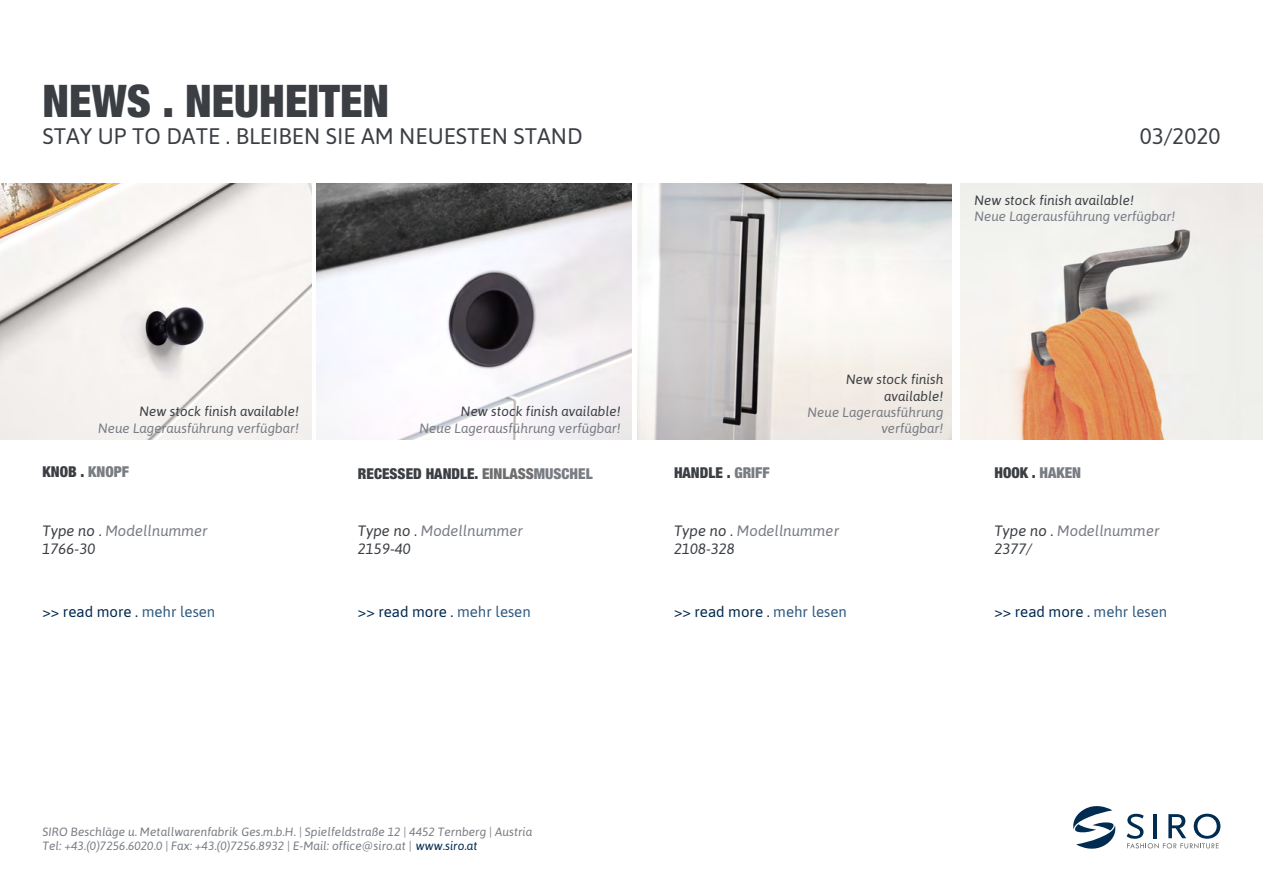
<style>
.page{position:relative;width:1263px;height:893px;background:#fff}
.page>*{position:absolute;margin:0;border:0;box-sizing:border-box;transform-origin:0 0}
.t1{font:900 condensed 45px "Helvetica Neue LTW1 G";color:#3b3f44}
.t2{font:22.5px "Asap";color:#3b3f44}
.t3{font:italic 15px/18px "Asap";color:#3b3f44}
.t4{font:15px "Asap";color:#00294e}
.t5{font:900 condensed 15px "Helvetica Neue LTW1 G";color:#3b3f44}
.t6{font:italic 13.5px/16.2px "Asap";color:#787c83;text-align:right}
.t7{font:italic 13.5px/16.2px "Asap";color:#3b3f44;text-align:right}
.t8{font:italic 12px/14.4px "Asap";color:#787c83}
.s1{color:#787c83}
.s2{color:#6e6e6e}
.s3{color:#305a80}
.s4{color:#00294e}
</style>
<div class="page">
<svg style="left:1126px;top:814px;width:94px;height:34px"></svg>
<svg style="left:1073px;top:806px;width:43px;height:43px"></svg>
<img style="left:0;top:184px;width:311px;height:255px">
<img style="left:317px;top:184px;width:314px;height:255px">
<img style="left:637px;top:184px;width:315px;height:255px">
<img style="left:960px;top:184px;width:303px;height:255px">
<h1 class="t1" style="left:43px;top:74px;width:348px">NEWS . NEUHEITEN</h1>
<h2 class="t2" style="left:43px;top:123px;width:542px">STAY UP TO DATE . BLEIBEN SIE AM NEUESTEN STAND</h2>
<h2 class="t2" style="left:1140px;top:123px;width:82px">03/2020</h2>
<p class="t7" style="left:139px;top:403px;width:161px">New stock finish available!</p>
<p class="t6" style="left:98px;top:420px;width:203px">Neue Lagerausführung verfügbar!</p>
<p class="t7" style="left:461px;top:403px;width:161px">New stock finish available!</p>
<p class="t6" style="left:420px;top:420px;width:203px">Neue Lagerausführung verfügbar!</p>
<p class="t7" style="left:974px;top:192px;width:161px">New stock finish available!</p>
<p class="t6" style="left:974px;top:208px;width:203px">Neue Lagerausführung verfügbar!</p>
<p class="t7" style="left:846px;top:371px;width:99px">New stock finish available!</p>
<p class="t6" style="left:807px;top:404px;width:137px">Neue Lagerausführung verfügbar!</p>
<p class="t5" style="left:43px;top:463px;width:88px">KNOB . <span class="s1">KNOPF</span></p>
<p class="t5" style="left:358px;top:464px;width:236px">RECESSED HANDLE. <span class="s2">EINLASS</span><span class="s1">MUSCHEL</span></p>
<p class="t5" style="left:674px;top:464px;width:97px">HANDLE . <span class="s1">GRIFF</span></p>
<p class="t5" style="left:994px;top:464px;width:88px">HOOK . <span class="s1">HAKEN</span></p>
<p class="t3" style="left:43px;top:521px;width:167px">Type no . <span class="s1">Modellnummer<br></span>1766-30</p>
<p class="t3" style="left:994px;top:521px;width:167px">Type no . <span class="s1">Modellnummer<br></span>2377/</p>
<p class="t3" style="left:358px;top:522px;width:167px">Type no . <span class="s1">Modellnummer<br></span>2159-40</p>
<p class="t3" style="left:674px;top:521px;width:167px">Type no . <span class="s1">Modellnummer<br></span>2108-328</p>
<p class="t4" style="left:43px;top:603px;width:174px">&gt;&gt; read more . <span class="s3">mehr lesen</span></p>
<p class="t4" style="left:358px;top:603px;width:174px">&gt;&gt; read more . <span class="s3">mehr lesen</span></p>
<p class="t4" style="left:674px;top:603px;width:174px">&gt;&gt; read more . <span class="s3">mehr lesen</span></p>
<p class="t4" style="left:994px;top:603px;width:174px">&gt;&gt; read more . <span class="s3">mehr lesen</span></p>
<p class="t8" style="left:43px;top:824px;width:491px">SIRO Beschläge u. Metallwarenfabrik Ges.m.b.H. | Spielfeldstraße 12 | 4452 Ternberg | Austria<br>Tel: +43.(0)7256.6020.0 | Fax: +43.(0)7256.8932 | E-Mail: office@siro.at | <span class="s4">www.siro.at</span></p>
</div>
